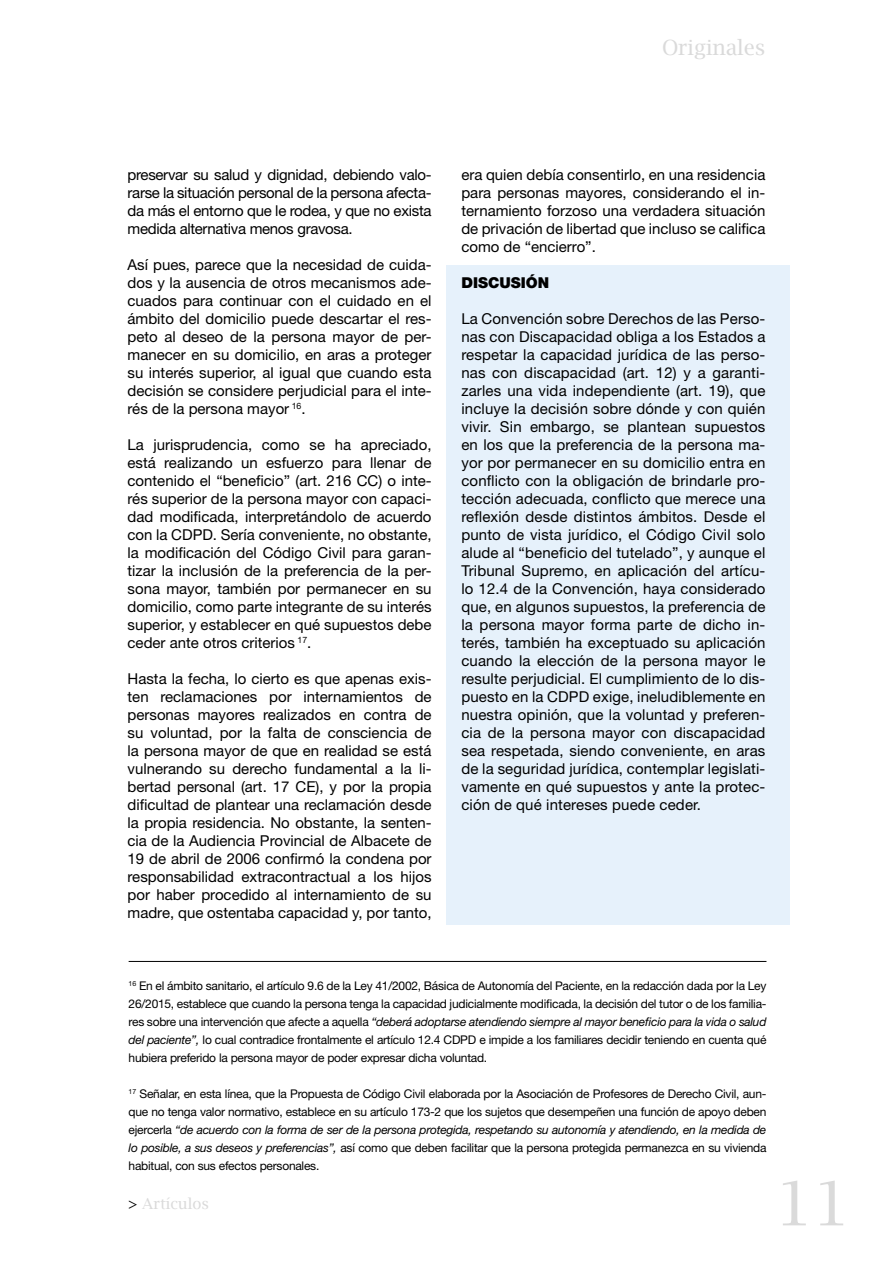
<style>
.page{position:relative;width:893px;height:1263px;background:#fff}
.page>*{position:absolute;margin:0;border:0;box-sizing:border-box;transform-origin:0 0}
.t1{font:61.5px "Lucida Bright";color:#dadada}
.t2{font:21px "Lucida Bright";color:#dadada}
.t3{font:15px/18px "Helvetica Neue LT Std";color:#000;text-align:justify}
.t4{font:15px "Lucida Bright";color:#dadada}
.t5{font:900 15px "Helvetica Neue LT Std";color:#000}
.t6{font:12px/18px "Helvetica Neue LT Std";letter-spacing:-.02em;color:#000;text-align:justify}
.s1{font-style:italic}
.s2{color:#000}
</style>
<div class="page">
<div style="left:446px;top:265px;width:343px;height:659px;background:#e6f1fb"></div>
<hr style="left:129px;top:961px;width:637px;height:1px;background:#000">
<h2 class="t2" style="left:662px;top:36px;width:105px">Originales</h2>
<p class="t3" style="left:128px;top:165px;width:306px">preservar su salud y dignidad, debiendo valo&shy;rarse la situación personal de la persona afecta&shy;da más el entorno que le rodea, y que no exista medida alternativa menos gravosa.</p>
<p class="t3" style="left:128px;top:255px;width:306px">Así pues, parece que la necesidad de cuida&shy;dos y la ausencia de otros mecanismos ade&shy;cuados para continuar con el cuidado en el ámbito del domicilio puede descartar el res&shy;peto al deseo de la persona mayor de per&shy;manecer en su domicilio, en aras a proteger su interés superior, al igual que cuando esta decisión se considere perjudicial para el inte&shy;rés de la persona mayor <sup>16</sup>.</p>
<p class="t3" style="left:128px;top:435px;width:306px">La jurisprudencia, como se ha apreciado, está realizando un esfuerzo para llenar de contenido el “beneficio” (art. 216 CC) o inte&shy;rés superior de la persona mayor con capaci&shy;dad modificada, interpretándolo de acuerdo con la CDPD. Sería conveniente, no obstante, la modificación del Código Civil para garan&shy;tizar la inclusión de la preferencia de la per&shy;sona mayor, también por permanecer en su domicilio, como parte integrante de su interés superior, y establecer en qué supuestos debe ceder ante otros criterios <sup>17</sup>.</p>
<p class="t3" style="left:128px;top:669px;width:306px">Hasta la fecha, lo cierto es que apenas exis&shy;ten reclamaciones por internamientos de personas mayores realizados en contra de su voluntad, por la falta de consciencia de la persona mayor de que en realidad se está vulnerando su derecho fundamental a la li&shy;bertad personal (art. 17 CE), y por la propia dificultad de plantear una reclamación desde la propia residencia. No obstante, la senten&shy;cia de la Audiencia Provincial de Albacete de 19 de abril de 2006 confirmó la condena por responsabilidad extracontractual a los hijos por haber procedido al internamiento de su madre, que ostentaba capacidad y, por tanto,</p>
<p class="t3" style="left:461px;top:165px;width:306px">era quien debía consentirlo, en una residencia para personas mayores, considerando el in&shy;ternamiento forzoso una verdadera situación de privación de libertad que incluso se califica como de “encierro”.</p>
<p class="t5" style="left:461px;top:274px;width:89px">DISCUSIÓN</p>
<p class="t3" style="left:461px;top:309px;width:306px">La Convención sobre Derechos de las Perso&shy;nas con Discapacidad obliga a los Estados a respetar la capacidad jurídica de las perso&shy;nas con discapacidad (art. 12) y a garanti&shy;zarles una vida independiente (art. 19), que incluye la decisión sobre dónde y con quién vivir. Sin embargo, se plantean supuestos en los que la preferencia de la persona ma&shy;yor por permanecer en su domicilio entra en conflicto con la obligación de brindarle pro&shy;tección adecuada, conflicto que merece una reflexión desde distintos ámbitos. Desde el punto de vista jurídico, el Código Civil solo alude al “beneficio del tutelado”, y aunque el Tribunal Supremo, en aplicación del artícu&shy;lo 12.4 de la Convención, haya considerado que, en algunos supuestos, la preferencia de la persona mayor forma parte de dicho in&shy;terés, también ha exceptuado su aplicación cuando la elección de la persona mayor le resulte perjudicial. El cumplimiento de lo dis&shy;puesto en la CDPD exige, ineludiblemente en nuestra opinión, que la voluntad y preferen&shy;cia de la persona mayor con discapacidad sea respetada, siendo conveniente, en aras de la seguridad jurídica, contemplar legislati&shy;vamente en qué supuestos y ante la protec&shy;ción de qué intereses puede ceder.</p>
<p class="t6" style="left:129px;top:977px;width:639px"><sup>16</sup> En el ámbito sanitario, el artículo 9.6 de la Ley 41/2002, Básica de Autonomía del Paciente, en la redacción dada por la Ley 26/2015, establece que cuando la persona tenga la capacidad judicialmente modificada, la decisión del tutor o de los familia&shy;res sobre una intervención que afecte a aquella <span class="s1">“deberá adoptarse atendiendo siempre al mayor beneficio para la vida o salud del paciente”,</span> lo cual contradice frontalmente el artículo 12.4 CDPD e impide a los familiares decidir teniendo en cuenta qué hubiera preferido la persona mayor de poder expresar dicha voluntad.</p>
<p class="t6" style="left:129px;top:1085px;width:639px"><sup>17</sup> Señalar, en esta línea, que la Propuesta de Código Civil elaborada por la Asociación de Profesores de Derecho Civil, aun&shy;que no tenga valor normativo, establece en su artículo 173-2 que los sujetos que desempeñen una función de apoyo deben ejercerla <span class="s1">“de acuerdo con la forma de ser de la persona protegida, respetando su autonomía y atendiendo, en la medida de lo posible, a sus deseos y preferencias”,</span> así como que deben facilitar que la persona protegida permanezca en su vivienda habitual, con sus efectos personales.</p>
<p class="t4" style="left:129px;top:1195px;width:82px"><span class="s2">&gt;</span> Artículos</p>
<h1 class="t1" style="left:776px;top:1168px;width:76px">11</h1>
</div>
